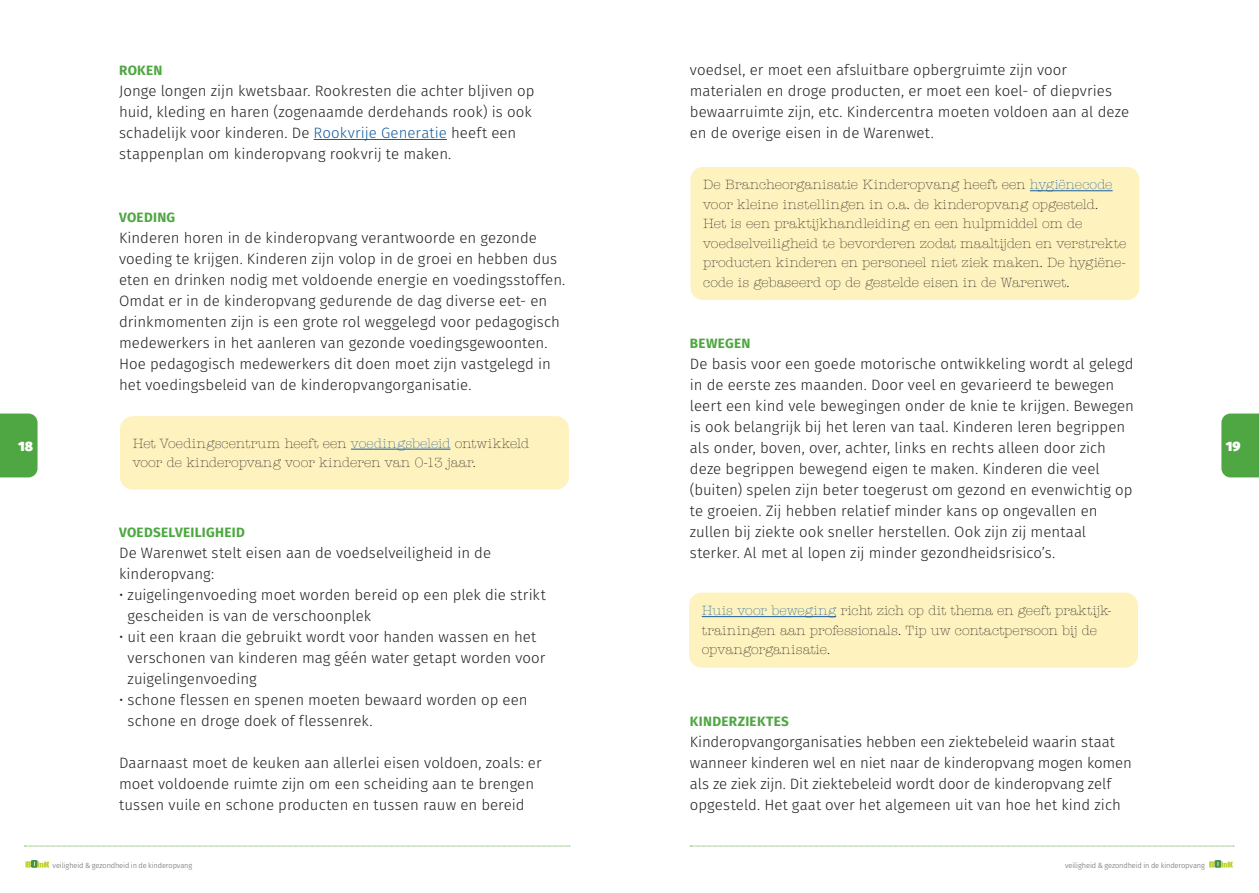
<style>
.page{position:relative;width:1259px;height:893px;background:#fff}
.page>*{position:absolute;margin:0;border:0;box-sizing:border-box;transform-origin:0 0}
.Body{font:300 15px/21px "Fira Sans";color:#231f20}
.Kadertekst_1{font:300 13.5px/19.5px "American Typewriter Std";letter-spacing:.005em;color:#231f20}
.Tussenkopje_1{font:700 13.5px "Fira Sans";letter-spacing:.02em;color:#4ea742}
.t1{font:900 13.5px "Fira Sans";color:#fff}
.t2{font:300 7.5px "Fira Sans";letter-spacing:-.02em;color:#636366}
.s1{color:#175d9e}
</style>
<div class="page">
<div style="left:120px;top:416px;width:449px;height:74px;background:#fef2be;border-radius:13px"></div>
<hr style="left:351px;top:449px;width:99px;height:1px;background:#175d9e">
<div style="left:690px;top:167px;width:449px;height:133px;background:#fef2be;border-radius:13px"></div>
<hr style="left:1030px;top:190px;width:82px;height:1px;background:#175d9e">
<div style="left:0;top:414px;width:38px;height:63px;background:#4ea742"></div>
<div style="left:1221px;top:414px;width:38px;height:63px;background:#4ea742"></div>
<svg style="left:26px;top:860px;width:23px;height:8px"></svg>
<svg style="left:1209px;top:860px;width:24px;height:8px"></svg>
<svg style="left:25px;top:846px;width:545px;height:1px"></svg>
<svg style="left:690px;top:846px;width:544px;height:1px"></svg>
<hr style="left:314px;top:139px;width:133px;height:1px;background:#175d9e">
<div style="left:689px;top:593px;width:449px;height:75px;background:#fef2be;border-radius:13px"></div>
<hr style="left:702px;top:616px;width:134px;height:1px;background:#175d9e">
<p class="Tussenkopje_1" style="left:119px;top:59px;width:45px">ROKEN</p>
<p class="Body" style="left:119px;top:80px;width:417px">Jonge longen zijn kwetsbaar. Rookresten die achter bljiven op huid, kleding en haren (zogenaamde derdehands rook) is ook schadelijk voor kinderen. De <span class="s1">Rookvrije Generatie</span> heeft een stappenplan om kinderopvang rookvrij te maken.</p>
<p class="Body" style="left:690px;top:59px;width:441px">voedsel, er moet een afsluitbare opbergruimte zijn voor materialen en droge producten, er moet een koel- of diepvries bewaarruimte zijn, etc. Kindercentra moeten voldoen aan al deze en de overige eisen in de Warenwet.</p>
<p class="Kadertekst_1" style="left:703px;top:175px;width:425px">De Brancheorganisatie Kinderopvang heeft een <span class="s1">hygiënecode </span>voor kleine instellingen in o.a. de kinderopvang opgesteld.<br>Het is een praktijkhandleiding en een hulpmiddel om de voedselveiligheid te bevorderen zodat maaltijden en verstrekte producten kinderen en personeel niet ziek maken. De hygiëne&shy;code is gebaseerd op de gestelde eisen in de Warenwet.</p>
<p class="Tussenkopje_1" style="left:119px;top:206px;width:58px">VOEDING</p>
<p class="Body" style="left:119px;top:227px;width:448px">Kinderen horen in de kinderopvang verantwoorde en gezonde voeding te krijgen. Kinderen zijn volop in de groei en hebben dus eten en drinken nodig met voldoende energie en voedingsstoffen.<br>Omdat er in de kinderopvang gedurende de dag diverse eet- en drinkmomenten zijn is een grote rol weggelegd voor pedagogisch medewerkers in het aanleren van gezonde voedingsgewoonten.<br>Hoe pedagogisch medewerkers dit doen moet zijn vastgelegd in het voedingsbeleid van de kinderopvangorganisatie.</p>
<p class="Tussenkopje_1" style="left:690px;top:332px;width:62px">BEWEGEN</p>
<p class="Body" style="left:690px;top:353px;width:446px">De basis voor een goede motorische ontwikkeling wordt al gelegd in de eerste zes maanden. Door veel en gevarieerd te bewegen leert een kind vele bewegingen onder de knie te krijgen. Bewegen is ook belangrijk bij het leren van taal. Kinderen leren begrippen als onder, boven, over, achter, links en rechts alleen door zich deze begrippen bewegend eigen te maken. Kinderen die veel (buiten) spelen zijn beter toegerust om gezond en evenwichtig op te groeien. Zij hebben relatief minder kans op ongevallen en zullen bij ziekte ook sneller herstellen. Ook zijn zij mentaal sterker. Al met al lopen zij minder gezondheidsrisico’s.</p>
<p class="Kadertekst_1" style="left:133px;top:434px;width:398px">Het Voedingscentrum heeft een <span class="s1">voedingsbeleid</span> ontwikkeld voor de kinderopvang voor kinderen van 0-13 jaar.</p>
<p class="t1" style="left:18px;top:434px;width:16px">18</p>
<p class="t1" style="left:1226px;top:434px;width:16px">19</p>
<p class="Tussenkopje_1" style="left:119px;top:521px;width:127px">VOEDSELVEILIGHEID</p>
<p class="Body" style="left:119px;top:542px;width:373px">De Warenwet stelt eisen aan de voedselveiligheid in de kinderopvang:</p>
<p class="Body" style="left:128px;top:584px;width:420px;text-indent:-8px">• zuigelingenvoeding moet worden bereid op een plek die strikt gescheiden is van de verschoonplek</p>
<p class="Body" style="left:128px;top:626px;width:419px;text-indent:-8px">• uit een kraan die gebruikt wordt voor handen wassen en het verschonen van kinderen mag géén water getapt worden voor zuigelingenvoeding</p>
<p class="Body" style="left:128px;top:689px;width:401px;text-indent:-8px">• schone flessen en spenen moeten bewaard worden op een schone en droge doek of flessenrek.</p>
<p class="Body" style="left:119px;top:752px;width:424px">Daarnaast moet de keuken aan allerlei eisen voldoen, zoals: er moet voldoende ruimte zijn om een scheiding aan te brengen tussen vuile en schone producten en tussen rauw en bereid</p>
<p class="Kadertekst_1" style="left:702px;top:601px;width:411px"><span class="s1">Huis voor beweging</span> richt zich op dit thema en geeft praktijk&shy;trainingen aan professionals. Tip uw contactpersoon bij de opvangorganisatie.</p>
<p class="Tussenkopje_1" style="left:690px;top:710px;width:100px">KINDERZIEKTES</p>
<p class="Body" style="left:690px;top:731px;width:443px">Kinderopvangorganisaties hebben een ziektebeleid waarin staat wanneer kinderen wel en niet naar de kinderopvang mogen komen als ze ziek zijn. Dit ziektebeleid wordt door de kinderopvang zelf opgesteld. Het gaat over het algemeen uit van hoe het kind zich</p>
<p class="t2" style="left:53px;top:859px;width:141px">veiligheid &amp; gezondheid in de kinderopvang</p>
<p class="t2" style="left:1065px;top:859px;width:141px">veiligheid &amp; gezondheid in de kinderopvang</p>
</div>
